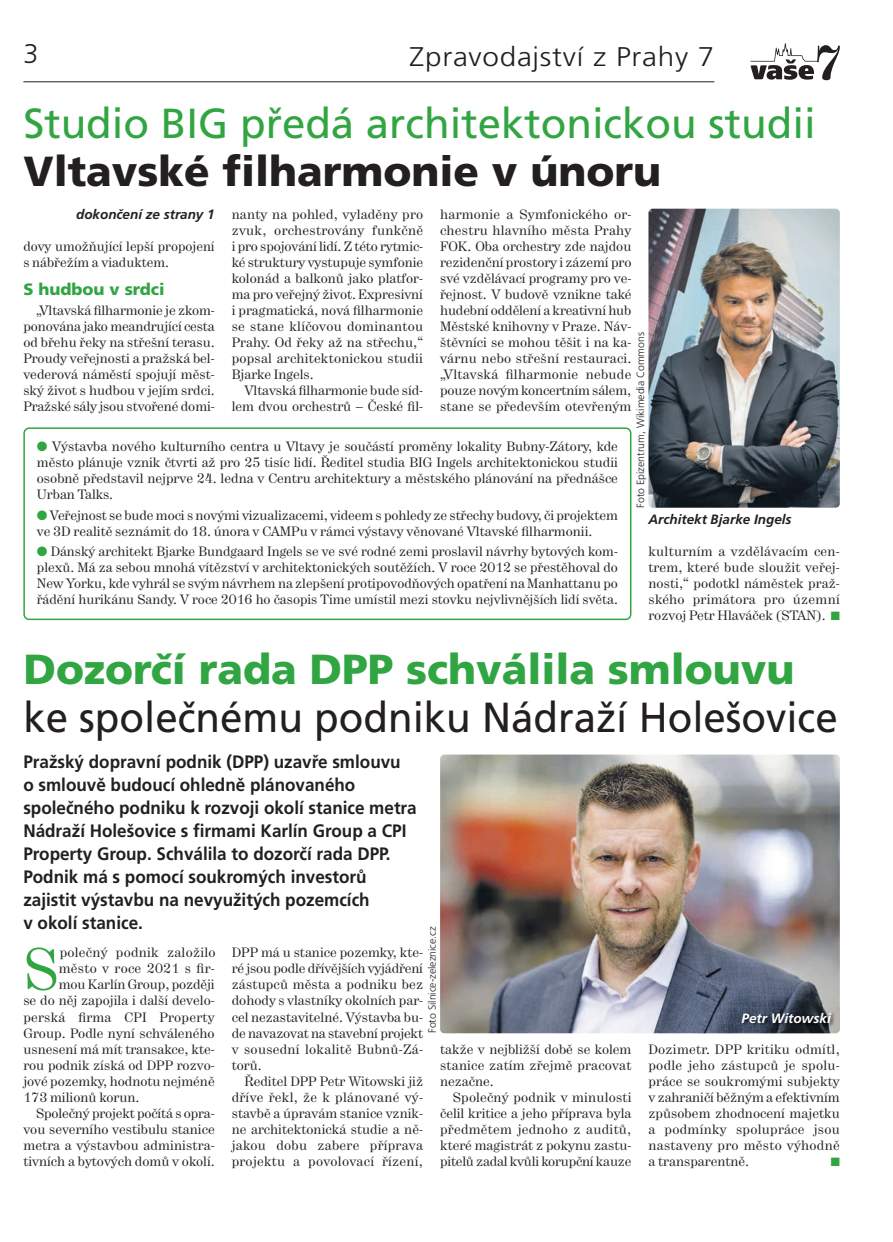
<style>
.page{position:relative;width:893px;height:1242px;background:#fff}
.page>*{position:absolute;margin:0;border:0;box-sizing:border-box;transform-origin:0 0}
.t1{font:58.5px "Hercules";color:#32a543}
.t2{font:42px "Frutiger CE";color:#32a543}
.t3{font:42px "Frutiger CE";color:#231f20;scale:.96 1}
.t4{font:900 42px "Frutiger CE";color:#32a543}
.t5{font:900 42px "Frutiger CE";color:#231f20}
.t6{font:300 27px "Frutiger CE";letter-spacing:.025em;color:#231f20;scale:1.1 1}
.t7{font:300 27px "Frutiger CE";letter-spacing:.025em;color:#231f20}
.t8{font:700 18px/23.1px "Frutiger CE";color:#231f20;scale:.95 1}
.t9{font:900 16.5px "Frutiger CE";color:#32a543}
.t10{font:13.5px/16px "Hercules";color:#231f20;text-align:justify}
.t11{font:13.5px "Hercules";letter-spacing:.02em;color:#231f20}
.t12{font:italic 700 13.5px "Frutiger CE";color:#231f20}
.t13{font:italic 700 13.5px "Frutiger CE";color:#fff}
.t14{font:12px "Zapf Dingbats";color:#32a543}
.t15{font:300 10.5px "Frutiger CE";color:#231f20}
.s1{color:#32a543}
</style>
<div class="page">
<svg style="left:750px;top:43px;width:90px;height:37px"></svg>
<hr style="left:23px;top:81px;width:691px;height:1px;background:#231f20">
<svg style="left:23px;top:427px;width:608px;height:193px"></svg>
<img style="left:648px;top:209px;width:192px;height:299px;border-radius:4px">
<img style="left:440px;top:754px;width:400px;height:279px;border-radius:4px">
<img style="left:697px;top:1033px;width:140px;height:1px">
<img style="left:697px;top:1007px;width:143px;height:26px">
<h3 class="t7" style="left:23px;top:43px;width:17px">3</h3>
<h3 class="t6" style="left:410px;top:46px;width:279px">Zpravodajství z Prahy 7</h3>
<h2 class="t2" style="left:23px;top:106px;width:794px">Studio BIG předá architektonickou studii</h2>
<h2 class="t5" style="left:23px;top:154px;width:639px">Vltavské filharmonie v únoru</h2>
<p class="t12" style="left:76px;top:208px;width:140px">dokončení ze strany 1</p>
<p class="t10" style="left:440px;top:207px;width:193px">harmonie a Symfonického or - ches tru hlavního města Prahy FOK. Oba orchestry zde najdou rezidenční prostory i zázemí pro své vzdělávací programy pro ve&shy;řejnost. V budově vznikne také hudební oddělení a kreativní hub Městské knihovny v Praze. Náv&shy;štěvníci se mohou těšit i na ka&shy;várnu nebo střešní restauraci. „Vltavská filharmonie nebude pouze novým koncertním sálem, stane se především otevřeným</p>
<p class="t10" style="left:232px;top:207px;width:193px">nanty na pohled, vyladěny pro zvuk, orchestrovány funkčně i pro spojování lidí. Z této rytmic - ké struktury vystupuje symfonie kolonád a balkonů jako platfor - ma pro veřejný život. Expresivní i pragmatická, nová filharmonie se stane klíčovou dominantou Prahy. Od řeky až na střechu,“ popsal architektonickou studii Bjarke Ingels.</p>
<p class="t10" style="left:232px;top:384px;width:193px;text-align:right">Vltavská filharmonie bude síd&shy;lem dvou orchestrů – České fil-</p>
<p class="t10" style="left:23px;top:239px;width:193px">dovy umožňující lepší propojení s nábřežím a viaduktem.</p>
<p class="t9" style="left:23px;top:283px;width:143px">S hudbou v srdci</p>
<p class="t10" style="left:23px;top:303px;width:193px;text-indent:13px">„Vltavská filharmonie je zkom&shy;ponována jako meandrující cesta od břehu řeky na střešní terasu.<br>Proudy veřejnosti a pražská bel&shy;vederová náměstí spojují měst&shy;ský život s hudbou v jejím srdci.<br>Pražské sály jsou stvořené domi-</p>
<p class="t15" style="left:636px;top:508px;width:177px;rotate:-90deg">Foto Epizentrum, Wikimedia Commons</p>
<p class="t10" style="left:37px;top:439px;width:583px"><span class="s1">●</span> Výstavba nového kulturního centra u Vltavy je součástí proměny lokality Bubny-Zátory, kde město plánuje vznik čtvrti až pro 25 tisíc lidí. Ředitel studia BIG Ingels architektonickou studii osobně představil nejprve 24. ledna v Centru architektury a městského plánování na přednášce Urban Talks.</p>
<p class="t10" style="left:37px;top:508px;width:583px"><span class="s1">●</span> Veřejnost se bude moci s novými vizualizacemi, videem s pohledy ze střechy budovy, či projektem ve 3D realitě seznámit do 18. února v CAMPu v rámci výstavy věnované Vltavské filharmonii.</p>
<p class="t10" style="left:37px;top:544px;width:583px"><span class="s1">●</span> Dánský architekt Bjarke Bundgaard Ingels se ve své rodné zemi proslavil návrhy bytových kom&shy;plexů. Má za sebou mnohá vítězství v architektonických soutěžích. V roce 2012 se přestěhoval do New Yorku, kde vyhrál se svým návrhem na zlepšení protipovodňových opatření na Manhattanu po řádění hurikánu Sandy. V roce 2016 ho časopis Time umístil mezi stovku nejvlivnějších lidí světa.</p>
<p class="t12" style="left:648px;top:513px;width:145px">Architekt Bjarke Ingels</p>
<p class="t10" style="left:648px;top:544px;width:193px">kulturním a vzdělávacím cen&shy;trem, které bude sloužit veřej&shy;nosti,“ podotkl náměstek praž&shy;ského primátora pro územní rozvoj Petr Hlaváček (STAN). <span class="s1">■</span></p>
<h2 class="t4" style="left:23px;top:651px;width:773px">Dozorčí rada DPP schválila smlouvu</h2>
<h2 class="t3" style="left:23px;top:699px;width:850px">ke společnému podniku Nádraží Holešovice</h2>
<p class="t8" style="left:23px;top:751px;width:416px">Pražský dopravní podnik (DPP) uzavře smlouvu<br>o smlouvě budoucí ohledně plánovaného společného podniku k rozvoji okolí stanice metra Nádraží Holešovice s firmami Karlín Group a CPI Property Group. Schválila to dozorčí rada DPP.<br>Podnik má s pomocí soukromých investorů zajistit výstavbu na nevyužitých pozemcích<br>v okolí stanice.</p>
<p class="t15" style="left:428px;top:1033px;width:108px;rotate:-90deg">Foto Silnice-zeleznice.cz</p>
<h1 class="t1" style="left:23px;top:948px;width:37px">S</h1>
<p class="t11" style="left:60px;top:947px;width:157px">polečný podnik založilo</p>
<p class="t10" style="left:232px;top:945px;width:193px">DPP má u stanice pozemky, kte - ré jsou podle dřívějších vyjádření zástupců města a podniku bez dohody s vlastníky okolních par&shy;cel nezastavitelné. Výstavba bu - de navazovat na stavební projekt v sousední lokalitě Bubnů-Zá&shy;torů.</p>
<p class="t10" style="left:232px;top:1074px;width:193px;text-indent:13px">Ředitel DPP Petr Witowski již dříve řekl, že k plánované vý&shy;stavbě a úpravám stanice vznik - ne architektonická studie a ně&shy;jakou dobu zabere příprava pro jektu a povolovací řízení,</p>
<p class="t11" style="left:59px;top:963px;width:157px">město v roce 2021 s fir-</p>
<p class="t10" style="left:59px;top:977px;width:157px">mou Karlín Group, později</p>
<p class="t10" style="left:23px;top:993px;width:193px">se do něj zapojila i další develo-</p>
<p class="t11" style="left:23px;top:1012px;width:193px">perská firma CPI Property</p>
<p class="t10" style="left:23px;top:1026px;width:193px">Group. Podle nyní schváleného</p>
<p class="t10" style="left:23px;top:1042px;width:193px">usnesení má mít transakce, kte-</p>
<p class="t10" style="left:23px;top:1058px;width:193px">rou podnik získá od DPP rozvo-</p>
<p class="t10" style="left:23px;top:1074px;width:193px">jové pozemky, hodnotu nejméně</p>
<p class="t10" style="left:23px;top:1090px;width:118px">173 milionů korun.</p>
<p class="t10" style="left:36px;top:1106px;width:180px">Společný projekt počítá s opra-</p>
<p class="t10" style="left:23px;top:1122px;width:193px">vou severního vestibulu stanice</p>
<p class="t10" style="left:23px;top:1138px;width:193px">metra a výstavbou administra-</p>
<p class="t10" style="left:23px;top:1154px;width:193px">tivních a bytových domů v okolí.</p>
<p class="t13" style="left:742px;top:1012px;width:91px">Petr Witowski</p>
<p class="t10" style="left:440px;top:1042px;width:193px">takže v nejbližší době se kolem stanice zatím zřejmě pracovat nezačne.</p>
<p class="t10" style="left:440px;top:1090px;width:193px;text-indent:13px">Společný podnik v minulosti čelil kritice a jeho příprava byla předmětem jednoho z auditů, které magistrát z pokynu zastu&shy;pitelů zadal kvůli korupční kauze</p>
<p class="t10" style="left:648px;top:1042px;width:193px">Dozimetr. DPP kritiku odmítl, podle jeho zástupců je spolu&shy;práce se soukromými subjekty v zahraničí běžným a efektivním způsobem zhodnocení majetku a podmínky spolupráce jsou nasta veny pro město výhodně a transparentně.</p>
<p class="t14" style="left:831px;top:1157px;width:11px">■</p>
</div>
